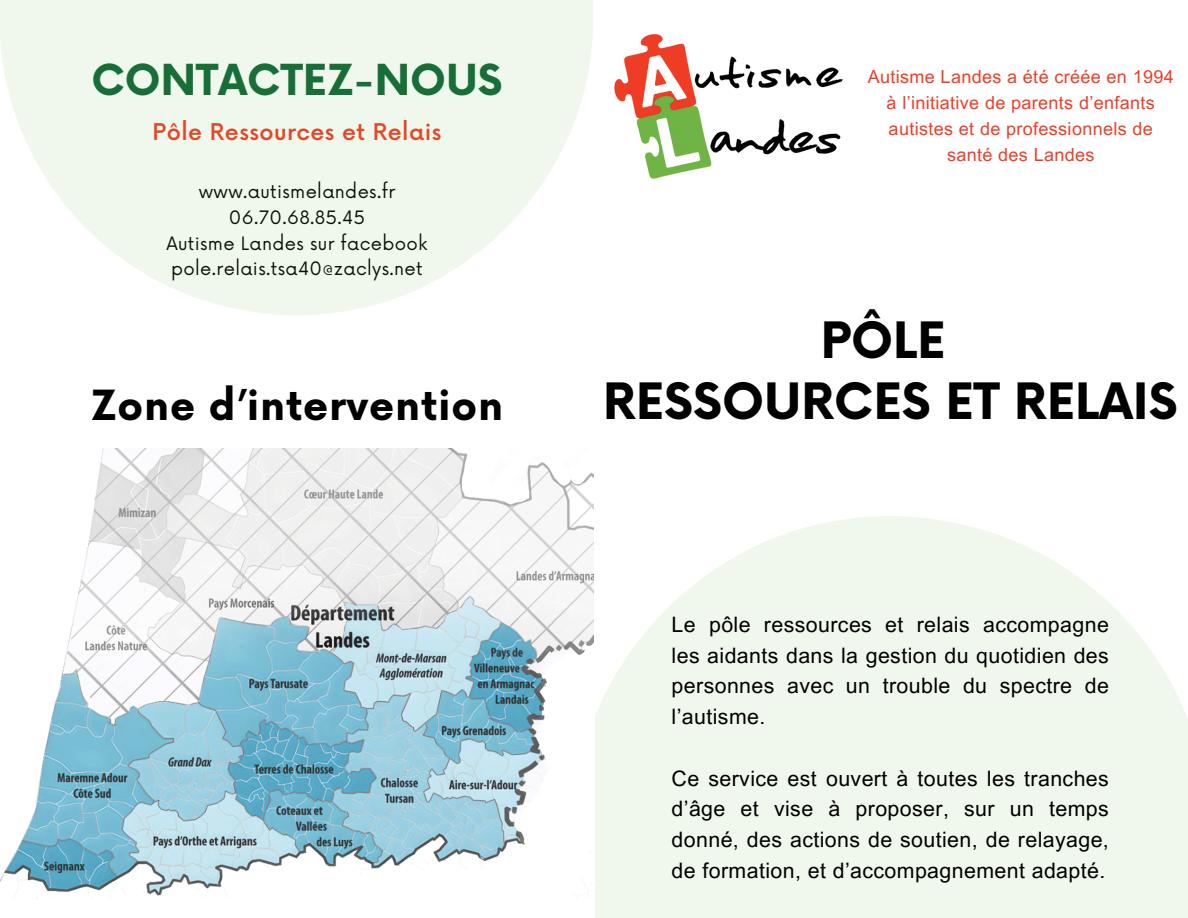
<style>
.page{position:relative;width:1188px;height:918px;background:#fff}
.page>*{position:absolute;margin:0;border:0;box-sizing:border-box;transform-origin:0 0}
.t1{font:700 48.75px "Now";color:#000}
.t2{font:700 41.7px "Now";color:#0e6836}
.t3{font:700 40.5px "Now";letter-spacing:.02em;color:#000}
.t4{font:500 22.5px "Now";letter-spacing:.02em;color:#ef3d25}
.t5{font:21.3px/30.8px "Arial MT Pro";letter-spacing:.02em;color:#000;text-align:justify}
.t6{font:18px/25.8px "Arial MT Pro";letter-spacing:.02em;color:#ef3d25;text-align:center}
.t7{font:18px "Now";letter-spacing:.02em;color:#000}
</style>
<div class="page">
<div style="left:572px;top:516px;width:616px;height:402px;background:linear-gradient(to bottom,#f6faf4,#eef6e9)"></div>
<div style="left:0;top:0;width:595px;height:918px;background:#fff"></div>
<img style="left:0;top:449px;width:594px;height:450px">
<img style="left:615px;top:34px;width:227px;height:144px">
<div style="left:0;top:0;width:593px;height:315px;background:linear-gradient(to bottom,#eef6e9,#f8fbf6)"></div>
<p class="t2" style="left:91px;top:57px;width:413px">CONTACTEZ-NOUS</p>
<p class="t4" style="left:153px;top:119px;width:290px">Pôle Ressources et Relais</p>
<h2 class="t7" style="left:199px;top:181px;width:198px">www.autismelandes.fr</h2>
<h4 class="t7" style="left:229px;top:207px;width:138px">06.70.68.85.45</h4>
<p class="t7" style="left:166px;top:233px;width:263px">Autisme Landes sur facebook</p>
<p class="t7" style="left:171px;top:259px;width:253px">pole.relais.tsa40@zaclys.net</p>
<p class="t6" style="left:868px;top:66px;width:308px">Autisme Landes a été créée en 1994 à l’initiative de parents d’enfants autistes et de professionnels de santé des Landes</p>
<p class="t1" style="left:821px;top:314px;width:126px">PÔLE</p>
<h3 class="t3" style="left:91px;top:384px;width:414px">Zone d’intervention</h3>
<p class="t1" style="left:603px;top:375px;width:576px">RESSOURCES ET RELAIS</p>
<p class="t5" style="left:672px;top:612px;width:439px">Le pôle ressources et relais accompagne les aidants dans la gestion du quotidien des personnes avec un trouble du spectre de l’autisme.</p>
<p class="t5" style="left:672px;top:765px;width:439px">Ce service est ouvert à toutes les tranches d’âge et vise à proposer, sur un temps donné, des actions de soutien, de relayage, de formation, et d’accompagnement adapté.</p>
</div>
